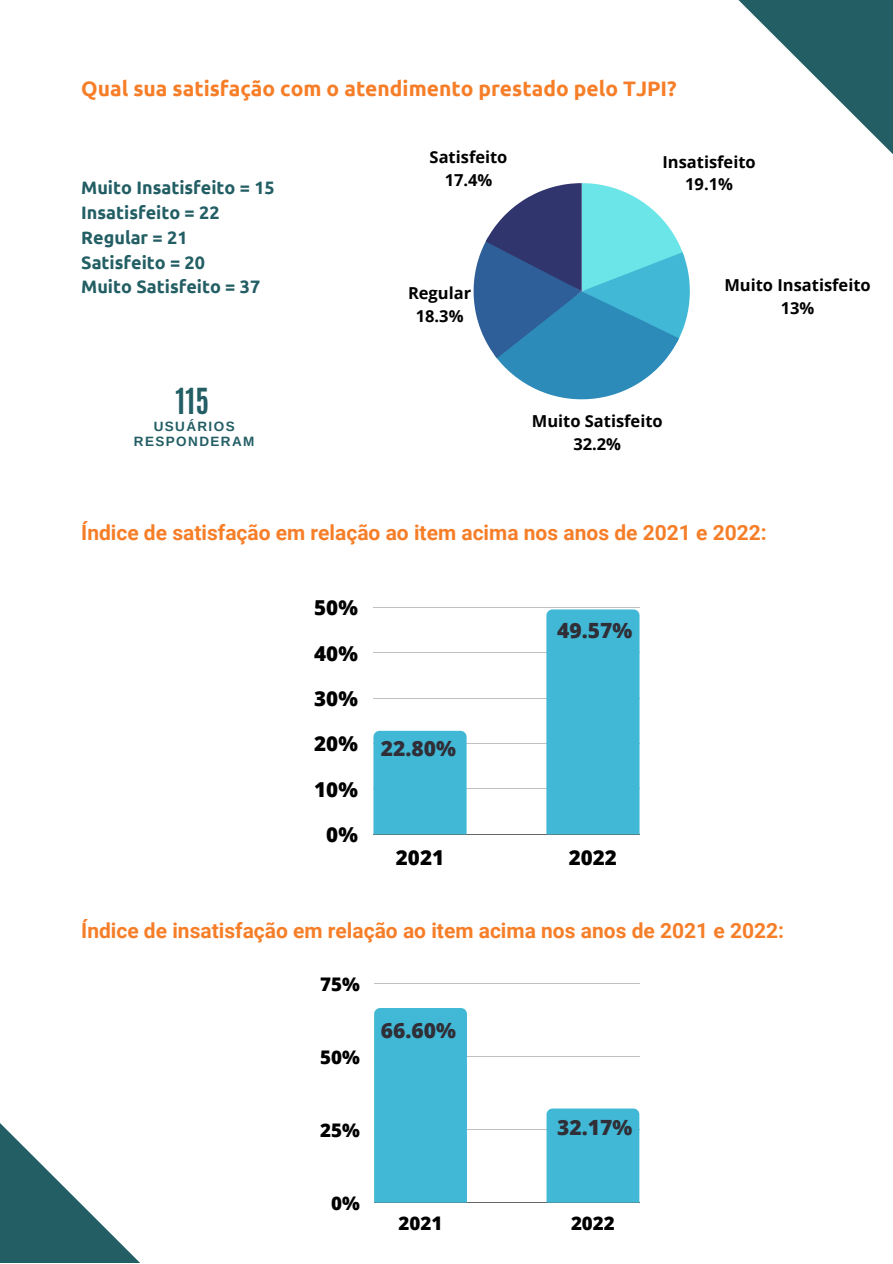
<style>
.page{position:relative;width:893px;height:1264px;background:#fff}
.page>*{position:absolute;margin:0;border:0;box-sizing:border-box;transform-origin:0 0}
.t1{font:700 30px "Antonio";color:#225e64}
.t2{font:700 21px "Roboto";color:#f67e28}
.t3{font:700 21px "Ubuntu";color:#f67e28}
.t4{font:800 21px "Open Sans";color:#302e36}
.t5{font:800 20.55px "Open Sans";color:#000}
.t6{font:800 18.75px "Open Sans";color:#000}
.t7{font:700 18px/24.8px "Ubuntu";color:#225e64}
.t8{font:700 16.5px/22.8px "Open Sans";color:#000;text-align:center}
.t9{font:700 13.5px/14.5px "Arimo";letter-spacing:.105em;color:#225e64;text-align:center}
</style>
<div class="page">
<svg style="left:0;top:1123px;width:139px;height:139px"></svg>
<svg style="left:473px;top:183px;width:216px;height:216px"></svg>
<svg style="left:586px;top:0;width:306px;height:241px"></svg>
<hr style="left:373px;top:607px;width:266px;height:1px;background:#000">
<hr style="left:373px;top:652px;width:266px;height:1px;background:#000">
<hr style="left:373px;top:698px;width:266px;height:1px;background:#000">
<hr style="left:373px;top:743px;width:266px;height:1px;background:#000">
<hr style="left:373px;top:788px;width:266px;height:1px;background:#000">
<hr style="left:373px;top:834px;width:266px;height:1px;background:#000">
<div style="left:373px;top:730px;width:93px;height:104px;background:#41b8d5"></div>
<div style="left:546px;top:609px;width:93px;height:225px;background:#41b8d5"></div>
<hr style="left:374px;top:983px;width:265px;height:1px;background:#000">
<hr style="left:374px;top:1056px;width:265px;height:1px;background:#000">
<hr style="left:374px;top:1129px;width:265px;height:1px;background:#000">
<hr style="left:374px;top:1202px;width:265px;height:1px;background:#000">
<div style="left:374px;top:1008px;width:93px;height:194px;background:#41b8d5"></div>
<div style="left:546px;top:1108px;width:93px;height:94px;background:#41b8d5"></div>
<p class="t3" style="left:81px;top:76px;width:597px">Qual sua satisfação com o atendimento prestado pelo TJPI?</p>
<p class="t7" style="left:81px;top:175px;width:195px">Muito Insatisfeito = 15<br>Insatisfeito = 22<br>Regular = 21<br>Satisfeito = 20<br>Muito Satisfeito = 37</p>
<p class="t8" style="left:429px;top:146px;width:79px">Satisfeito<br>17.4%</p>
<p class="t8" style="left:408px;top:281px;width:65px">Regular<br>18.3%</p>
<p class="t8" style="left:662px;top:150px;width:95px">Insatisfeito<br>19.1%</p>
<p class="t8" style="left:724px;top:273px;width:148px">Muito Insatisfeito<br>13%</p>
<h1 class="t1" style="left:175px;top:379px;width:35px">115</h1>
<p class="t9" style="left:134px;top:419px;width:122px">USUÁRIOS<br>RESPONDERAM</p>
<p class="t8" style="left:531px;top:409px;width:132px">Muito Satisfeito<br>32.2%</p>
<p class="t2" style="left:81px;top:520px;width:687px">Índice de satisfação em relação ao item acima nos anos de 2021 e 2022:</p>
<p class="t5" style="left:314px;top:593px;width:45px">50%</p>
<p class="t5" style="left:314px;top:639px;width:45px">40%</p>
<p class="t5" style="left:314px;top:684px;width:45px">30%</p>
<p class="t5" style="left:314px;top:729px;width:45px">20%</p>
<p class="t5" style="left:314px;top:774px;width:45px">10%</p>
<p class="t5" style="left:326px;top:820px;width:33px">0%</p>
<p class="t4" style="left:381px;top:733px;width:77px">22.80%</p>
<p class="t4" style="left:557px;top:615px;width:77px">49.57%</p>
<p class="t5" style="left:396px;top:842px;width:50px">2021</p>
<p class="t5" style="left:568px;top:842px;width:50px">2022</p>
<p class="t2" style="left:81px;top:918px;width:704px">Índice de insatisfação em relação ao item acima nos anos de 2021 e 2022:</p>
<p class="t6" style="left:320px;top:970px;width:41px">75%</p>
<p class="t6" style="left:320px;top:1043px;width:41px">50%</p>
<p class="t4" style="left:381px;top:1015px;width:77px">66.60%</p>
<p class="t6" style="left:320px;top:1116px;width:41px">25%</p>
<p class="t4" style="left:557px;top:1112px;width:77px">32.17%</p>
<p class="t6" style="left:331px;top:1189px;width:30px">0%</p>
<p class="t6" style="left:398px;top:1210px;width:45px">2021</p>
<p class="t6" style="left:571px;top:1210px;width:45px">2022</p>
</div>
